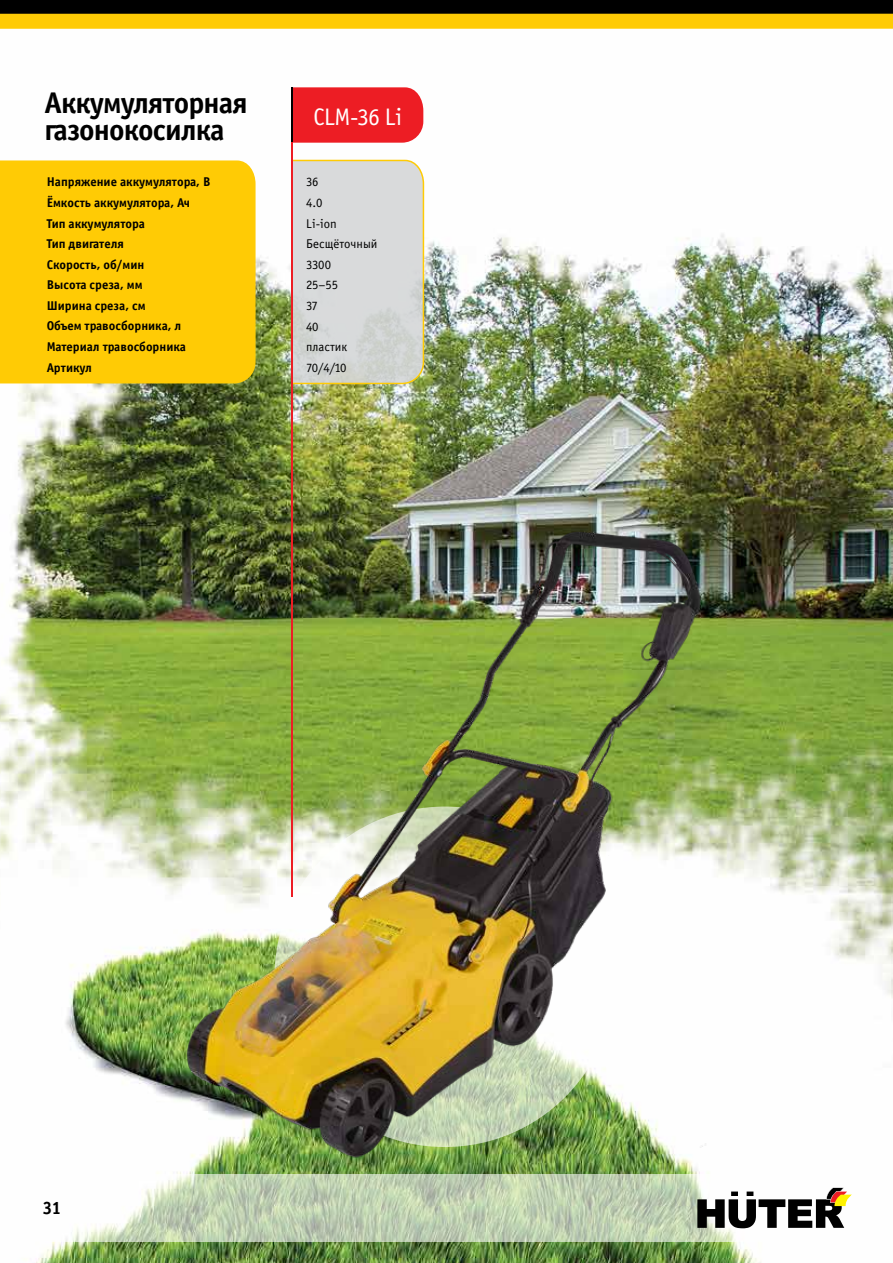
<style>
.page{position:relative;width:893px;height:1263px;background:#fff}
.page>*{position:absolute;margin:0;border:0;box-sizing:border-box;transform-origin:0 0}
.t1{font:30px/27px "Officina Sans Bold C";letter-spacing:-.03em;color:#000}
.t2{font:24px "Officina Sans Book C";letter-spacing:-.02em;color:#fff}
.t3{font:18px "Officina Serif Bold C";color:#000}
.t4{font:12.75px "Officina Sans Bold C";color:#000}
.t5{font:12.75px "Officina Sans Book C";color:#000}
</style>
<div class="page">
<img style="left:0;top:107px;width:893px;height:1156px">
<svg style="left:0;top:1174px;width:893px;height:68px"></svg>
<svg style="left:697px;top:1187px;width:155px;height:41px"></svg>
<div style="left:0;top:0;width:893px;height:15px;background:#000"></div>
<div style="left:0;top:14px;width:893px;height:15px;background:#ffcb05"></div>
<div style="left:0;top:160px;width:256px;height:223px;background:#ffcb05"></div>
<div style="left:292px;top:87px;width:131px;height:56px;background:#ed1d24"></div>
<hr style="left:291px;top:87px;width:1px;height:55px;background:#000">
<svg style="left:292px;top:160px;width:132px;height:224px;background:#d7d6d2"></svg>
<hr style="left:291px;top:142px;width:1px;height:755px;background:#ed1d24">
<img style="left:174px;top:522px;width:542px;height:643px">
<h1 class="t1" style="left:45px;top:90px;width:204px">Аккумуляторная газонокосилка</h1>
<h2 class="t2" style="left:314px;top:104px;width:90px">CLM-36 Li</h2>
<p class="t4" style="left:47px;top:175px;width:165px">Напряжение аккумулятора, В</p>
<p class="t5" style="left:306px;top:175px;width:14px">36</p>
<p class="t4" style="left:47px;top:195px;width:145px">Ёмкость аккумулятора, Ач</p>
<p class="t5" style="left:306px;top:196px;width:18px">4.0</p>
<p class="t4" style="left:47px;top:216px;width:100px">Тип аккумулятора</p>
<p class="t5" style="left:306px;top:216px;width:32px">Li-ion</p>
<p class="t4" style="left:47px;top:237px;width:79px">Тип двигателя</p>
<p class="t5" style="left:306px;top:237px;width:73px">Бесщёточный</p>
<p class="t4" style="left:47px;top:257px;width:99px">Скорость, об/мин</p>
<p class="t5" style="left:306px;top:257px;width:27px">3300</p>
<p class="t4" style="left:47px;top:278px;width:97px">Высота среза, мм</p>
<p class="t5" style="left:306px;top:278px;width:33px">25–55</p>
<p class="t4" style="left:47px;top:298px;width:100px">Ширина среза, см</p>
<p class="t5" style="left:306px;top:299px;width:13px">37</p>
<p class="t4" style="left:47px;top:319px;width:136px">Объем травосборника, л</p>
<p class="t5" style="left:306px;top:319px;width:14px">40</p>
<p class="t4" style="left:47px;top:339px;width:141px">Материал травосборника</p>
<p class="t5" style="left:306px;top:340px;width:43px">пластик</p>
<p class="t4" style="left:47px;top:360px;width:47px">Артикул</p>
<p class="t5" style="left:306px;top:360px;width:42px">70/4/10</p>
<h3 class="t3" style="left:43px;top:1198px;width:21px">31</h3>
</div>
